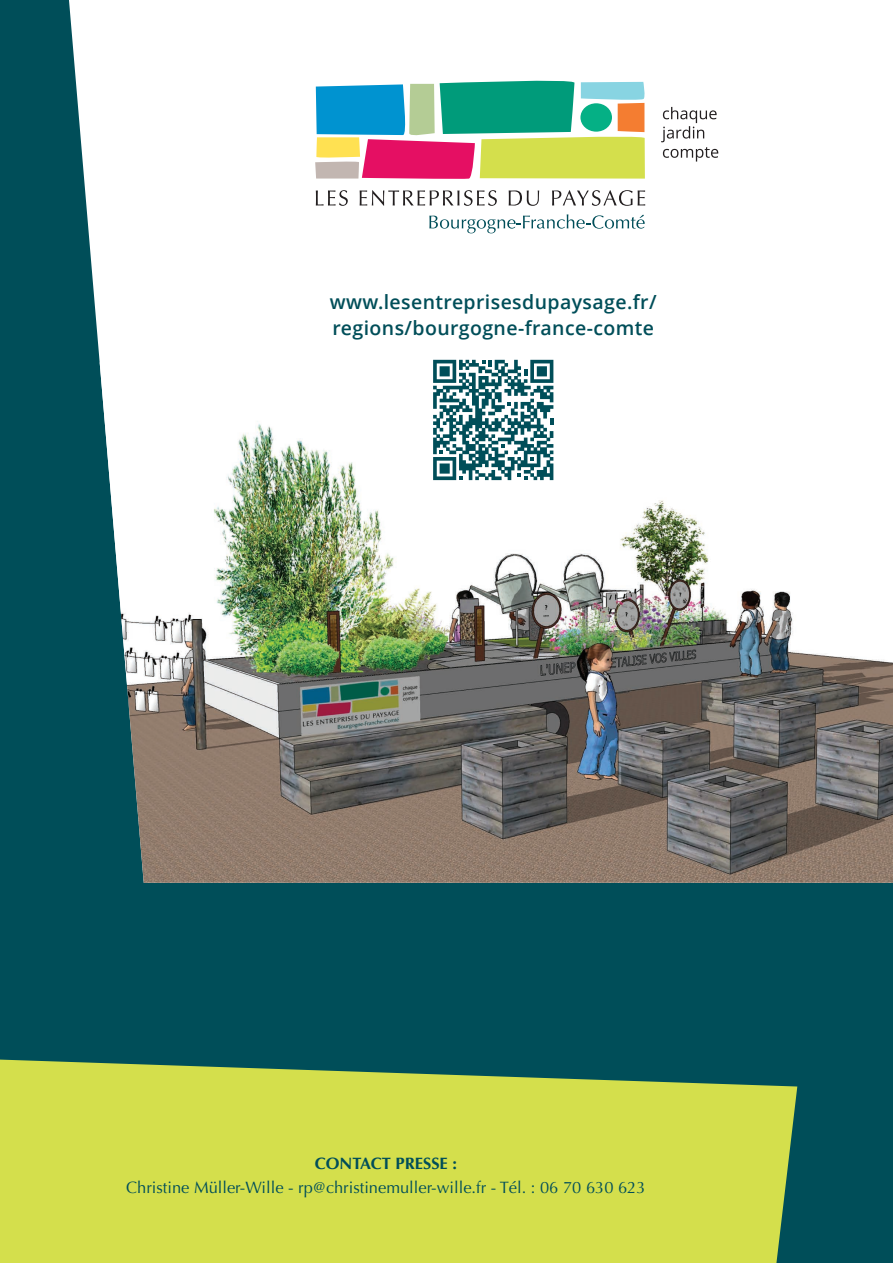
<style>
.page{position:relative;width:893px;height:1263px;background:#004e59}
.page>*{position:absolute;margin:0;border:0;box-sizing:border-box;transform-origin:0 0}
.t1{font:600 19.5px/25.5px "Open Sans";letter-spacing:.02em;color:#004e59}
.t2{font:16.5px "Optima";color:#004e59}
.t3{font:700 16.5px "Optima";color:#004e59}
</style>
<div class="page">
<div style="left:69px;top:0;width:824px;height:366px;background:#fff"></div>
<img style="left:100px;top:362px;width:793px;height:521px">
<svg style="left:0;top:1059px;width:797px;height:204px;background:#c3d34d"></svg>
<svg style="left:433px;top:360px;width:120px;height:120px"></svg>
<svg style="left:316px;top:190px;width:32px;height:16px"></svg>
<svg style="left:360px;top:190px;width:137px;height:16px;background:#cbcaca"></svg>
<svg style="left:509px;top:190px;width:30px;height:16px"></svg>
<svg style="left:552px;top:190px;width:93px;height:16px"></svg>
<svg style="left:315px;top:78px;width:331px;height:101px;background:#94af95"></svg>
<div style="left:580px;top:103px;width:32px;height:29px;background:#05b085;border-radius:50%"></div>
<svg style="left:661px;top:107px;width:57px;height:55px;background:#dcdbdb"></svg>
<svg style="left:429px;top:214px;width:216px;height:19px;background:#d5e2e3"></svg>
<p class="t1" style="left:330px;top:289px;width:328px">www.lesentreprisesdupaysage.fr/ regions/bourgogne-france-comte</p>
<p class="t3" style="left:315px;top:1153px;width:144px">CONTACT PRESSE :</p>
<p class="t2" style="left:126px;top:1177px;width:521px">Christine Müller-Wille - rp@christinemuller-wille.fr - Tél. : 06 70 630 623</p>
</div>
